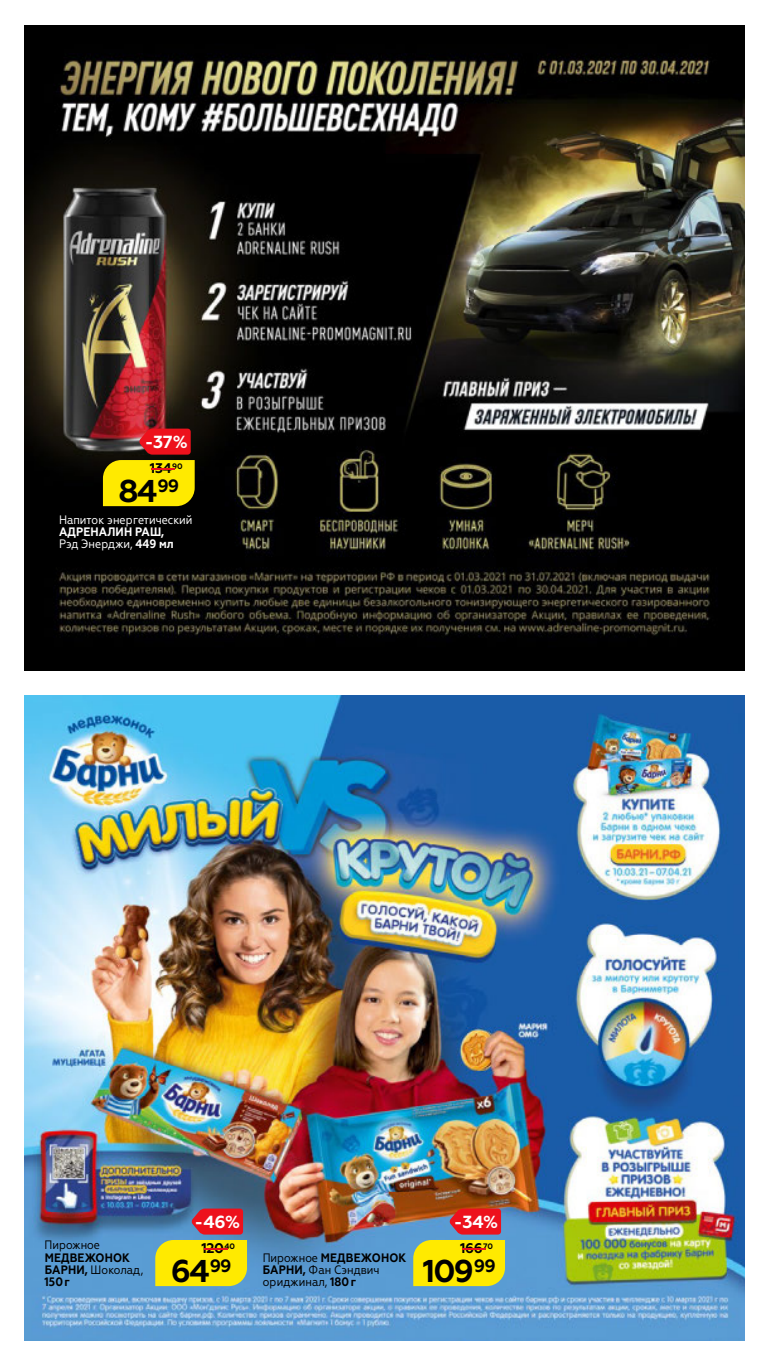
<style>
.page{position:relative;width:769px;height:1365px;background:#fff}
.page>*{position:absolute;margin:0;border:0;box-sizing:border-box;transform-origin:0 0}
.t1{font:700 31.5px "Geometria";letter-spacing:-.05em;color:#000}
.t2{font:700 17.5px "Geometria";color:#fff}
.t3{font:700 14px "Geometria";letter-spacing:-.03em;color:#000}
.t4{font:700 14px "Geometria";color:#ed111c;scale:5.5 1}
.t5{font:12.25px/12.2px "Geometria Narrow";color:#fff}
.t6{font:12.25px/12.2px "Geometria Narrow";color:#000}
.t7{font:700 12.25px/12.2px "Geometria Narrow";letter-spacing:.01em;color:#000}
.t8{font:700 7.88px "Geometria";color:#000}
.s1{font-weight:700}
.s2{font-weight:400}
</style>
<div class="page">
<img style="left:25px;top:25px;width:719px;height:645px">
<svg style="left:139px;top:428px;width:52px;height:26px"></svg>
<div style="left:103px;top:460px;width:92px;height:46px;background:#ffea00"></div>
<img style="left:25px;top:695px;width:719px;height:645px">
<svg style="left:155px;top:1208px;width:92px;height:77px;background:#cca934"></svg>
<svg style="left:413px;top:1208px;width:92px;height:77px;background:#d5ab2f"></svg>
<p class="t2" style="left:145px;top:431px;width:44px">-37%</p>
<p class="t1" style="left:118px;top:472px;width:62px">84<sup>99</sup></p>
<p class="t8" style="left:172px;top:461px;width:12px">90</p>
<p class="t3" style="left:150px;top:460px;width:23px">134</p>
<p class="t4" style="left:144px;top:460px;width:9px">-</p>
<p class="t5" style="left:59px;top:513px;width:135px">Напиток энергетический<br><span class="s1">АДРЕНАЛИН РАШ,<br></span>Рэд Энерджи, <span class="s1">449 мл</span></p>
<p class="t7" style="left:45px;top:1238px;width:100px"><span class="s2">Пирожное<br></span>МЕДВЕЖОНОК<br>БАРНИ, <span class="s2">Шоколад,<br></span>150 г</p>
<p class="t2" style="left:194px;top:1210px;width:47px">-46%</p>
<p class="t1" style="left:171px;top:1252px;width:62px">64<sup>99</sup></p>
<p class="t3" style="left:201px;top:1239px;width:35px">120<sup>40</sup></p>
<p class="t4" style="left:196px;top:1239px;width:9px">-</p>
<p class="t6" style="left:263px;top:1250px;width:145px">Пирожное <span class="s1">МЕДВЕЖОНОК<br>БАРНИ,</span> Фан Сэндвич ориджинал, <span class="s1">180 г</span></p>
<p class="t2" style="left:454px;top:1210px;width:45px">-34%</p>
<p class="t1" style="left:423px;top:1252px;width:75px">109<sup>99</sup></p>
<p class="t8" style="left:483px;top:1240px;width:11px">70</p>
<p class="t3" style="left:460px;top:1239px;width:24px">166</p>
<p class="t4" style="left:454px;top:1239px;width:9px">-</p>
</div>
